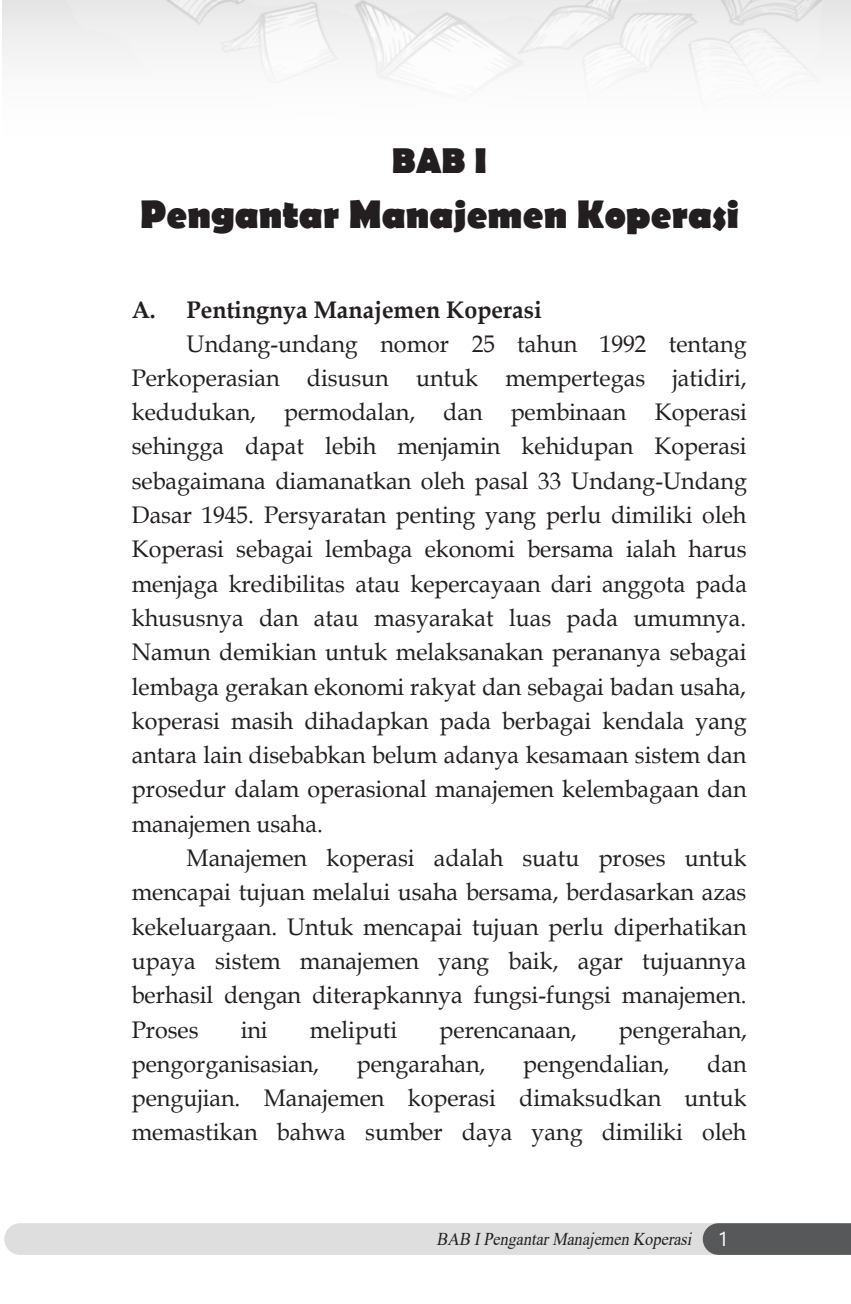
<style>
.page{position:relative;width:851px;height:1304px;background:#fff}
.page>*{position:absolute;margin:0;border:0;box-sizing:border-box;transform-origin:0 0}
.t1{font:700 40px "Berlin Sans FB";color:#231f20}
.t2{font:700 36px "Berlin Sans FB";color:#231f20}
.t3{font:24px/34.2px "Book Antiqua";color:#231f20;text-align:justify}
.t4{font:700 24px "Book Antiqua";color:#231f20}
.t5{font:italic 18px "Times New Roman";color:#231f20;scale:.9 1}
.s1{font-family:"Segoe UI";font-style:normal;font-size:20px;color:#fff}
</style>
<div class="page">
<img style="left:3px;top:0;width:847px;height:81px">
<svg style="left:4px;top:1223px;width:846px;height:32px;background:#c8c8c8"></svg>
<p class="t2" style="left:391px;top:140px;width:97px">BAB I</p>
<p class="t1" style="left:140px;top:192px;width:600px">Pengantar Manajemen Koperasi</p>
<p class="t4" style="left:132px;top:293px;width:411px">A. Pentingnya Manajemen Koperasi</p>
<p class="t3" style="left:187px;top:326px;width:561px">Undang-undang nomor 25 tahun 1992 tentang</p>
<p class="t3" style="left:132px;top:360px;width:616px">Perkoperasian disusun untuk mempertegas jatidiri,</p>
<p class="t3" style="left:132px;top:394px;width:616px">kedudukan, permodalan, dan pembinaan Koperasi</p>
<p class="t3" style="left:132px;top:429px;width:616px">sehingga dapat lebih menjamin kehidupan Koperasi</p>
<p class="t3" style="left:132px;top:463px;width:616px">sebagaimana diamanatkan oleh pasal 33 Undang-Undang</p>
<p class="t3" style="left:132px;top:497px;width:616px">Dasar 1945. Persyaratan penting yang perlu dimiliki oleh</p>
<p class="t3" style="left:132px;top:531px;width:616px">Koperasi sebagai lembaga ekonomi bersama ialah harus</p>
<p class="t3" style="left:132px;top:566px;width:616px">menjaga kredibilitas atau kepercayaan dari anggota pada</p>
<p class="t3" style="left:132px;top:600px;width:616px">khususnya dan atau masyarakat luas pada umumnya.</p>
<p class="t3" style="left:132px;top:634px;width:616px">Namun demikian untuk melaksanakan perananya sebagai</p>
<p class="t3" style="left:132px;top:669px;width:615px">lembaga gerakan ekonomi rakyat dan sebagai badan usaha,</p>
<p class="t3" style="left:132px;top:703px;width:616px">koperasi masih dihadapkan pada berbagai kendala yang</p>
<p class="t3" style="left:132px;top:737px;width:616px">antara lain disebabkan belum adanya kesamaan sistem dan</p>
<p class="t3" style="left:132px;top:771px;width:616px">prosedur dalam operasional manajemen kelembagaan dan</p>
<p class="t3" style="left:132px;top:806px;width:192px">manajemen usaha.</p>
<p class="t3" style="left:187px;top:840px;width:561px">Manajemen koperasi adalah suatu proses untuk</p>
<p class="t3" style="left:132px;top:874px;width:616px">mencapai tujuan melalui usaha bersama, berdasarkan azas</p>
<p class="t3" style="left:132px;top:909px;width:616px">kekeluargaan. Untuk mencapai tujuan perlu diperhatikan</p>
<p class="t3" style="left:132px;top:943px;width:616px">upaya sistem manajemen yang baik, agar tujuannya</p>
<p class="t3" style="left:132px;top:977px;width:616px">berhasil dengan diterapkannya fungsi-fungsi manajemen.</p>
<p class="t3" style="left:132px;top:1012px;width:68px">Proses</p>
<p class="t3" style="left:241px;top:1012px;width:28px">ini</p>
<p class="t3" style="left:310px;top:1012px;width:89px">meliputi</p>
<p class="t3" style="left:439px;top:1012px;width:139px">perencanaan,</p>
<p class="t3" style="left:619px;top:1012px;width:129px">pengerahan,</p>
<p class="t3" style="left:132px;top:1046px;width:189px">pengorganisasian,</p>
<p class="t3" style="left:357px;top:1046px;width:130px">pengarahan,</p>
<p class="t3" style="left:523px;top:1046px;width:148px">pengendalian,</p>
<p class="t3" style="left:132px;top:1046px;width:616px;text-indent:575px">dan pengujian. Manajemen koperasi dimaksudkan untuk memastikan bahwa sumber daya yang dimiliki oleh</p>
<p class="t5" style="left:436px;top:1226px;width:326px">BAB IPengantarManaj emen Koperasi <span class="s1">1</span></p>
</div>
